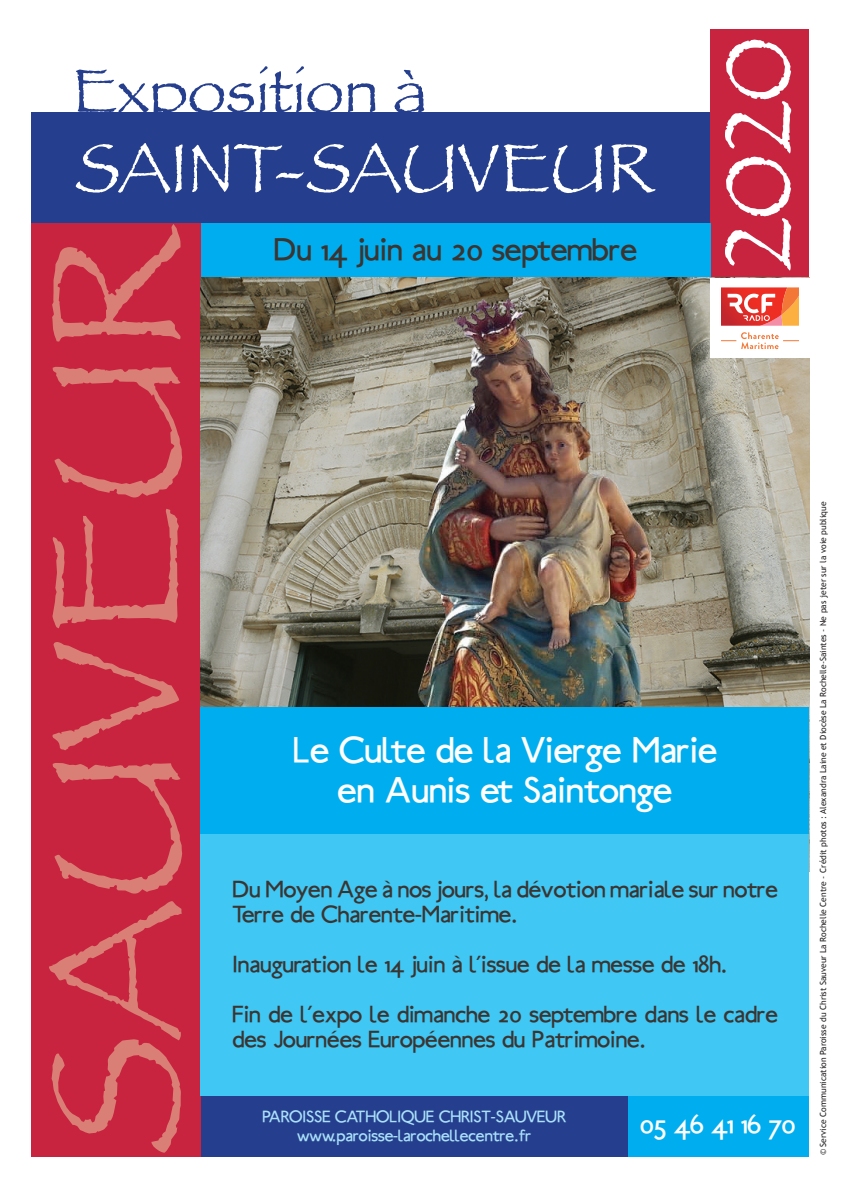
<style>
.page{position:relative;width:842px;height:1191px;background:#fff}
.page>*{position:absolute;margin:0;border:0;box-sizing:border-box;transform-origin:0 0}
.t1{font:188.2px "Papyrus";color:#da7f76}
.t2{font:100px "Papyrus";color:#fff}
.t3{font:70.8px "Papyrus";color:#fff}
.t4{font:63.7px "Papyrus";color:#253f8e}
.t5{font:40px "Ubahn";color:#fff}
.t6{font:35px "Ubahn";color:#3b3532}
.t7{font:30px "Ubahn";color:#fff}
.t8{font:26px/25px "Ubahn";color:#3b3532}
.t9{font:18.2px "Ubahn";color:#aae0f9}
.t10{font:8.5px "Trebuchet MS";color:#231f20}
</style>
<div class="page">
<div style="left:31px;top:112px;width:679px;height:111px;background:#253f8e"></div>
<div style="left:710px;top:29px;width:99px;height:249px;background:#c8233f"></div>
<div style="left:201px;top:223px;width:509px;height:55px;background:#00aeef"></div>
<div style="left:31px;top:223px;width:170px;height:933px;background:#c8233f"></div>
<img style="left:201px;top:278px;width:608px;height:429px">
<div style="left:201px;top:833px;width:608px;height:263px;background:#40c7f4"></div>
<div style="left:627px;top:1096px;width:182px;height:60px;background:#00aeef"></div>
<div style="left:201px;top:1096px;width:426px;height:60px;background:#253f8e"></div>
<div style="left:201px;top:707px;width:608px;height:126px;background:#00aeef"></div>
<div style="left:710px;top:278px;width:102px;height:79px;background:#fff"></div>
<svg style="left:721px;top:287px;width:78px;height:62px"></svg>
<p class="t2" style="left:697px;top:270px;width:236px;rotate:-90deg">2020</p>
<p class="t4" style="left:72px;top:52px;width:357px">Exposition à</p>
<p class="t3" style="left:75px;top:125px;width:582px">SAINT-SAUVEUR</p>
<p class="t1" style="left:2px;top:1154px;width:932px;rotate:-90deg">SAUVEUR</p>
<p class="t6" style="left:274px;top:233px;width:365px">Du 14 juin au 20 septembre</p>
<p class="t5" style="left:293px;top:730px;width:426px">Le Culte de la Vierge Marie</p>
<p class="t5" style="left:338px;top:770px;width:336px">en Aunis et Saintonge</p>
<p class="t8" style="left:232px;top:878px;width:547px">Du Moyen Age à nos jours, la dévotion mariale sur notre<br>Terre de Charente-Maritime.</p>
<p class="t8" style="left:232px;top:953px;width:497px">Inauguration le 14 juin à l’issue de la messe de 18h.</p>
<p class="t8" style="left:232px;top:1003px;width:547px">Fin de l’expo le dimanche 20 septembre dans le cadre des Journées Européennes du Patrimoine.</p>
<p class="t9" style="left:263px;top:1107px;width:305px">PAROISSE CATHOLIQUE CHRIST-SAUVEUR</p>
<p class="t9" style="left:297px;top:1126px;width:236px">www.paroisse-larochellecentre.fr</p>
<p class="t7" style="left:640px;top:1109px;width:158px">05 46 41 16 70</p>
<p class="t10" style="left:818px;top:1155px;width:655px;rotate:-90deg">© Service Communication Paroisse du Christ Sauveur La Rochelle Centre - Crédit photos : Alexandra Laine et Diocèse La Rochelle-Saintes - Ne pas jeter sur la voie publique</p>
</div>
